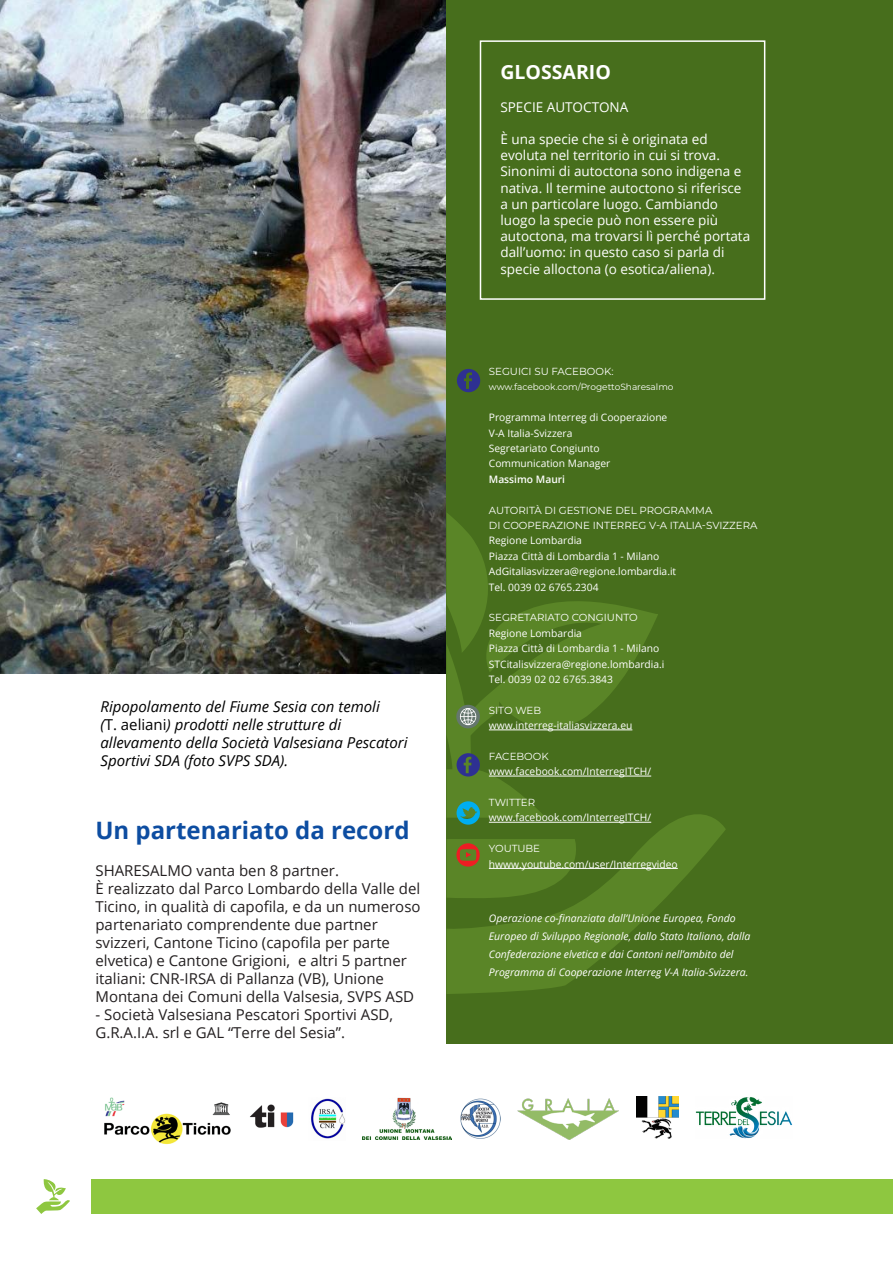
<style>
.page{position:relative;width:893px;height:1263px;background:#fff}
.page>*{position:absolute;margin:0;border:0;box-sizing:border-box;transform-origin:0 0}
.Titolo_2{font:700 24px "Open Sans";color:#0d4da1}
.TITOLO_GLOSSARIO{font:700 19.5px "Open Sans";color:#fff}
.NORMALE{font:15px/18px "Open Sans";color:#231f20}
.t1{font:italic 15px/18px "Open Sans";color:#000}
.VOCE_DI_GLOSSARIO{font:13.5px/16.2px "Open Sans";color:#fff}
.NORMALE-2{font:italic 10.5px/18px "Open Sans";color:#fff}
.t2{font:10.2px/15.5px "Open Sans";color:#fff}
.t3{font:10.2px "Montserrat";color:#fff}
.t4{font:600 10.2px "Open Sans";color:#fff}
.t5{font:9px "Montserrat";color:#fff}
.s1{font-style:normal}
</style>
<div class="page">
<div style="left:91px;top:1179px;width:802px;height:35px;background:#8ec740"></div>
<svg style="left:36px;top:1179px;width:34px;height:35px"></svg>
<img style="left:0;top:0;width:446px;height:673px">
<div style="left:446px;top:1px;width:447px;height:1043px;background:#476e1c"></div>
<svg style="left:446px;top:513px;width:280px;height:481px"></svg>
<img style="left:250px;top:1104px;width:44px;height:24px">
<img style="left:311px;top:1098px;width:35px;height:41px">
<img style="left:362px;top:1097px;width:89px;height:42px">
<img style="left:104px;top:1097px;width:127px;height:48px">
<img style="left:636px;top:1096px;width:42px;height:42px">
<img style="left:460px;top:1098px;width:40px;height:40px">
<img style="left:696px;top:1097px;width:96px;height:41px">
<img style="left:518px;top:1099px;width:101px;height:40px">
<hr style="left:489px;top:730px;width:143px;height:1px;background:#fff">
<hr style="left:489px;top:776px;width:162px;height:1px;background:#fff">
<hr style="left:489px;top:822px;width:162px;height:1px;background:#fff">
<hr style="left:489px;top:868px;width:189px;height:1px;background:#fff">
<svg style="left:457px;top:753px;width:23px;height:23px"></svg>
<svg style="left:456px;top:843px;width:24px;height:23px"></svg>
<svg style="left:457px;top:801px;width:23px;height:24px"></svg>
<div style="left:456px;top:705px;width:24px;height:23px;background:#65776e;border-radius:50%"></div>
<svg style="left:460px;top:708px;width:16px;height:17px"></svg>
<svg style="left:457px;top:369px;width:23px;height:23px"></svg>
<div style="left:480px;top:40px;width:285px;height:260px;border:2px solid #fff"></div>
<p class="t1" style="left:100px;top:697px;width:281px">Ripopolamento del Fiume Sesia con temoli</p>
<p class="t1" style="left:100px;top:715px;width:308px">(<span class="s1">T. aeliani</span>) prodotti nelle strutture di allevamento della Società Valsesiana Pescatori<br>Sportivi SDA (foto SVPS SDA).</p>
<p class="Titolo_2" style="left:95px;top:814px;width:316px">Un partenariato da record</p>
<p class="NORMALE" style="left:95px;top:861px;width:245px">SHARESALMO vanta ben 8 partner.</p>
<p class="NORMALE" style="left:95px;top:879px;width:327px">È realizzato dal Parco Lombardo della Valle del Ticino, in qualità di capofila, e da un numeroso partenariato comprendente due partner svizzeri, Cantone Ticino (capofila per parte elvetica) e Cantone Grigioni, e altri 5 partner italiani: CNR-IRSA di Pallanza (VB), Unione Montana dei Comuni della Valsesia, SVPS ASD</p>
<p class="NORMALE" style="left:95px;top:1005px;width:299px">- Società Valsesiana Pescatori Sportivi ASD,<br>G.R.A.I.A. srl e GAL “Terre del Sesia”.</p>
<p class="TITOLO_GLOSSARIO" style="left:500px;top:58px;width:112px">GLOSSARIO</p>
<p class="VOCE_DI_GLOSSARIO" style="left:500px;top:98px;width:129px">SPECIE AUTOCTONA</p>
<p class="VOCE_DI_GLOSSARIO" style="left:500px;top:131px;width:251px">È una specie che si è originata ed evoluta nel territorio in cui si trova.<br>Sinonimi di autoctona sono indigena e nativa. Il termine autoctono si riferisce a un particolare luogo. Cambiando luogo la specie può non essere più autoctona, ma trovarsi lì perché portata dall’uomo: in questo caso si parla di specie alloctona (o esotica/aliena).</p>
<p class="t3" style="left:489px;top:364px;width:126px">SEGUICI SU FACEBOOK:</p>
<p class="t5" style="left:489px;top:381px;width:186px">www.facebook.com/ProgettoSharesalmo</p>
<p class="t2" style="left:489px;top:410px;width:180px">Programma Interreg di Cooperazione</p>
<p class="t2" style="left:489px;top:425px;width:85px">V-A Italia-Svizzera</p>
<p class="t2" style="left:489px;top:440px;width:112px">Segretariato Congiunto</p>
<p class="t2" style="left:489px;top:456px;width:123px">Communication Manager</p>
<p class="t4" style="left:489px;top:472px;width:78px">Massimo Mauri</p>
<p class="t3" style="left:489px;top:503px;width:225px">AUTORITÀ DI GESTIONE DEL PROGRAMMA</p>
<p class="t3" style="left:489px;top:518px;width:270px">DI COOPERAZIONE INTERREG V-A ITALIA-SVIZZERA</p>
<p class="t2" style="left:489px;top:533px;width:95px">Regione Lombardia</p>
<p class="t2" style="left:489px;top:548px;width:189px">Piazza Città di Lombardia 1 - Milano<br>AdGitaliasvizzera@regione.lombardia.it</p>
<p class="t2" style="left:489px;top:579px;width:111px">Tel. 0039 02 6765.2304</p>
<p class="t3" style="left:489px;top:611px;width:150px">SEGRETARIATO CONGIUNTO</p>
<p class="t2" style="left:489px;top:625px;width:95px">Regione Lombardia</p>
<p class="t2" style="left:489px;top:640px;width:172px">Piazza Città di Lombardia 1 - Milano</p>
<p class="t2" style="left:489px;top:656px;width:177px">STCitalisvizzera@regione.lombardia.i</p>
<p class="t2" style="left:489px;top:671px;width:126px">Tel. 0039 02 02 6765.3843</p>
<p class="t3" style="left:489px;top:703px;width:54px">SITO WEB</p>
<p class="t2" style="left:489px;top:717px;width:145px">www.interreg-italiasvizzera.eu</p>
<p class="t3" style="left:489px;top:749px;width:61px">FACEBOOK</p>
<p class="t2" style="left:489px;top:763px;width:164px">www.facebook.com/InterregITCH/</p>
<p class="t3" style="left:489px;top:795px;width:48px">TWITTER</p>
<p class="t2" style="left:489px;top:810px;width:164px">www.facebook.com/InterregITCH/</p>
<p class="t3" style="left:489px;top:842px;width:53px">YOUTUBE</p>
<p class="t2" style="left:489px;top:856px;width:190px">hwww.youtube.com/user/Interregvideo</p>
<p class="NORMALE-2" style="left:489px;top:908px;width:263px">Operazione co-finanziata dall’Unione Europea, Fondo Europeo di Sviluppo Regionale, dallo Stato Italiano, dalla Confederazione elvetica e dai Cantoni nell’ambito del Programma di Cooperazione Interreg V-A Italia-Svizzera.</p>
</div>
